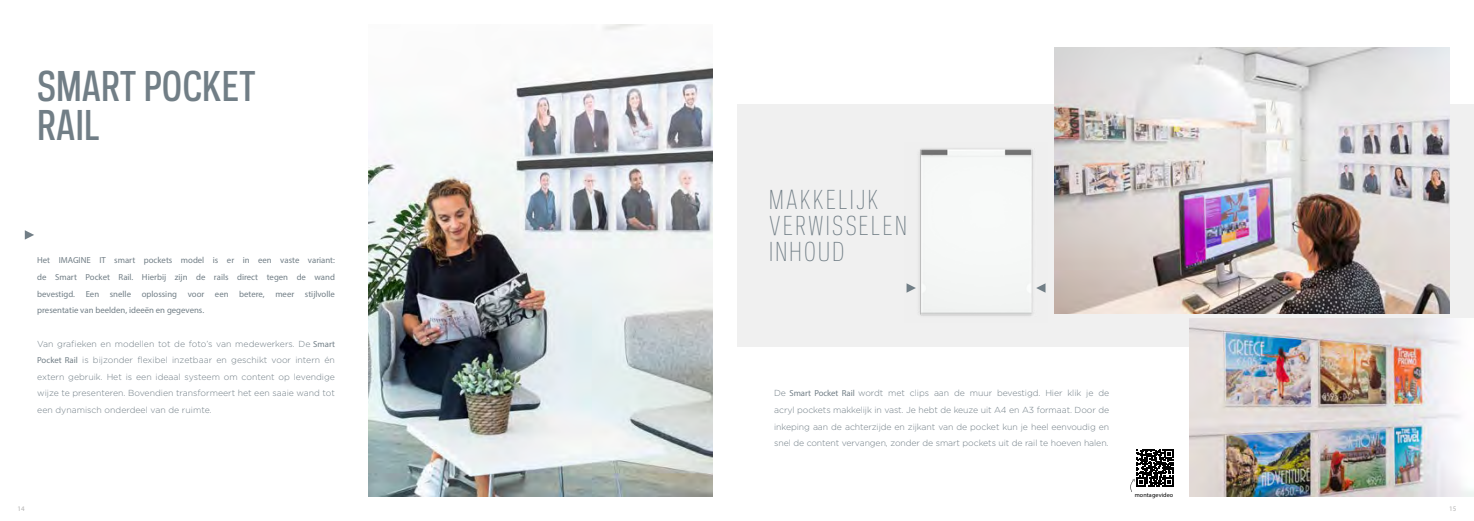
<style>
.page{position:relative;width:1474px;height:521px;background:#fff}
.page>*{position:absolute;margin:0;border:0;box-sizing:border-box;transform-origin:0 0}
.t1{font:500 38.5px/38.5px "Galaxie Polaris Condensed";color:#717e86}
.t2{font:300 24.5px/26.2px "Galaxie Polaris Condensed";letter-spacing:.095em;color:#717e86}
.t3{font:300 8.75px/16.6px "Gotham";letter-spacing:-.01em;color:#717e86;text-align:justify}
.t4{font:8.75px/16.6px "Myriad Pro";color:#717e86;text-align:justify}
.t5{font:7px "Myriad Pro";color:#b3b2b2}
.t6{font:6.12px "Myriad Pro";letter-spacing:.015em;color:#000}
.s1{font-family:"Myriad Pro";font-weight:400}
</style>
<div class="page">
<div style="left:737px;top:104px;width:736px;height:242px;background:#f0f0f0"></div>
<img style="left:368px;top:25px;width:344px;height:471px">
<img style="left:1054px;top:47px;width:395px;height:266px">
<img style="left:1189px;top:318px;width:284px;height:178px">
<svg style="left:25px;top:230px;width:9px;height:10px"></svg>
<svg style="left:1130px;top:449px;width:43px;height:43px"></svg>
<img style="left:918px;top:148px;width:128px;height:168px">
<svg style="left:906px;top:283px;width:10px;height:10px"></svg>
<svg style="left:1036px;top:283px;width:9px;height:10px"></svg>
<h1 class="t1" style="left:37px;top:67px;width:220px">SMART POCKET<br>RAIL</h1>
<p class="t4" style="left:37px;top:252px;width:299px">Het IMAGINE IT smart pockets model is er in een vaste variant: de Smart Pocket Rail. Hierbij zijn de rails direct tegen de wand bevestigd. Een snelle oplossing voor een betere, meer stijlvolle presentatie van beelden, ideeën en gegevens.</p>
<p class="t3" style="left:37px;top:335px;width:299px">Van grafieken en modellen tot de foto’s van medewerkers. De <span class="s1">Smart Pocket Rail</span> is bijzonder flexibel inzetbaar en geschikt voor intern én extern gebruik. Het is een ideaal systeem om content op levendige wijze te presenteren. Bovendien transformeert het een saaie wand tot een dynamisch onderdeel van de ruimte.</p>
<h2 class="t2" style="left:769px;top:186px;width:139px">MAKKELIJK<br>VERWISSELEN<br>INHOUD</h2>
<p class="t3" style="left:774px;top:385px;width:336px">De <span class="s1">Smart Pocket Rail</span> wordt met clips aan de muur bevestigd. Hier klik je de acryl pockets makkelijk in vast. Je hebt de keuze uit A4 en A3 formaat. Door de inkeping aan de achterzijde en zijkant van de pocket kun je heel eenvoudig en snel de content vervangen, zonder de smart pockets uit de rail te hoeven halen.</p>
<p class="t6" style="left:1134px;top:491px;width:40px">montagevideo</p>
<p class="t5" style="left:18px;top:504px;width:9px">14</p>
<p class="t5" style="left:1449px;top:504px;width:9px">15</p>
</div>
